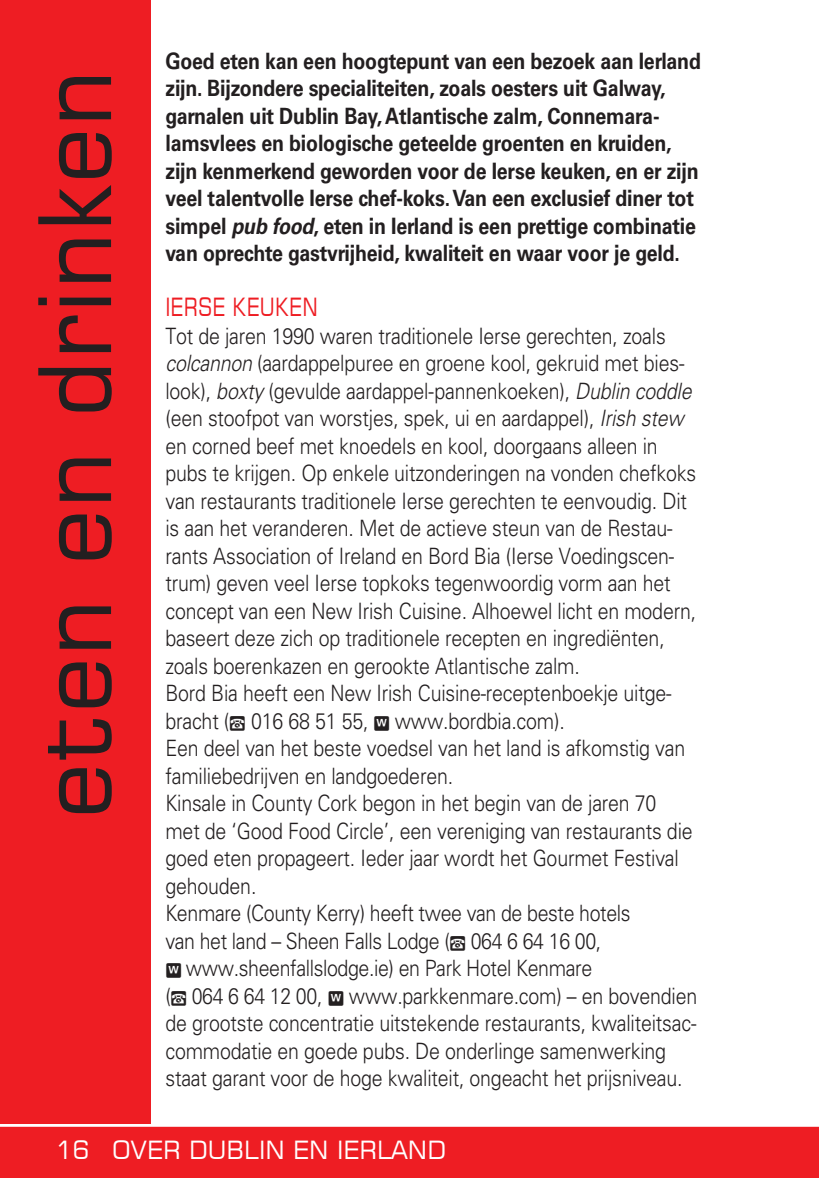
<style>
.page{position:relative;width:819px;height:1178px;background:#fff}
.page>*{position:absolute;margin:0;border:0;box-sizing:border-box;transform-origin:0 0}
.t1{font:100px "Square 721 BT";color:#231f20}
.t2{font:25px "Square 721 BT";color:#fff}
.t3{font:25px "Square 721 BT";letter-spacing:.005em;color:#ee1d23;scale:.8 1}
.t4{font:300 22.5px/27.5px "Univers LT Std";letter-spacing:-.01em;color:#231f20;scale:.87 1}
.t5{font:700 22.5px/27.5px "Univers LT Pro 65";letter-spacing:-.01em;color:#231f20;scale:.87 1}
.s1{font-style:italic}
.s2{font-family:"Watenhoe Icoontjes";font-weight:400;font-size:18.75px}
</style>
<div class="page">
<div style="left:807px;top:1125px;width:11px;height:53px;background:#ee1d23"></div>
<div style="left:0;top:1125px;width:807px;height:53px;background:#ee1d23"></div>
<hr style="left:0;top:1124px;width:818px;height:3px;background:#fff">
<div style="left:0;top:0;width:151px;height:1124px;background:#ee1d23"></div>
<h1 class="t1" style="left:12px;top:819px;width:751px;rotate:-90deg">ETEN EN DRINKEN</h1>
<p class="t5" style="left:165px;top:46px;width:617px">Goed eten kan een hoogtepunt van een bezoek aan Ierland zijn. Bijzondere specialiteiten, zoals oesters uit Galway, garnalen uit Dublin Bay, Atlantische zalm, Connemara&shy;lamsvlees en biologische geteelde groenten en kruiden, zijn kenmerkend geworden voor de Ierse keuken, en er zijn veel talentvolle Ierse chef-koks. Van een exclusief diner tot simpel <span class="s1">pub food</span>, eten in Ierland is een prettige combinatie van oprechte gastvrijheid, kwaliteit en waar voor je geld.</p>
<p class="t3" style="left:165px;top:291px;width:192px">IERSE KEUKEN</p>
<p class="t4" style="left:165px;top:322px;width:612px">Tot de jaren 1990 waren traditionele Ierse gerechten, zoals <span class="s1">colcannon</span> (aardappelpuree en groene kool, gekruid met bies&shy;look), <span class="s1">boxty</span> (gevulde aardappel-pannenkoeken), <span class="s1">Dublin coddle </span>(een stoofpot van worstjes, spek, ui en aardappel), <span class="s1">Irish stew </span>en corned beef met knoedels en kool, doorgaans alleen in pubs te krijgen. Op enkele uitzonderingen na vonden chefkoks van restaurants traditionele Ierse gerechten te eenvoudig. Dit is aan het veranderen. Met de actieve steun van de Restau&shy;rants Association of Ireland en Bord Bia (Ierse Voedingscen&shy;trum) geven veel Ierse topkoks tegenwoordig vorm aan het concept van een New Irish Cuisine. Alhoewel licht en modern, baseert deze zich op traditionele recepten en ingrediënten, zoals boerenkazen en gerookte Atlantische zalm.<br>Bord Bia heeft een New Irish Cuisine-receptenboekje uitge&shy;bracht (<span class="s2">C</span> 016 68 51 55, <span class="s2">M</span> www.bordbia.com).<br>Een deel van het beste voedsel van het land is afkomstig van familiebedrijven en landgoederen.<br>Kinsale in County Cork begon in het begin van de jaren 70<br>met de ‘Good Food Circle’, een vereniging van restaurants die goed eten propageert. Ieder jaar wordt het Gourmet Festival gehouden.<br>Kenmare (County Kerry) heeft twee van de beste hotels<br>van het land – Sheen Falls Lodge (<span class="s2">C</span> 064 6 64 16 00,<br><span class="s2">M</span> www.sheenfallslodge.ie) en Park Hotel Kenmare<br>(<span class="s2">C</span> 064 6 64 12 00, <span class="s2">M</span> www.parkkenmare.com) – en bovendien de grootste concentratie uitstekende restaurants, kwaliteitsac&shy;commodatie en goede pubs. De onderlinge samenwerking staat garant voor de hoge kwaliteit, ongeacht het prijsniveau.</p>
<p class="t2" style="left:55px;top:1134px;width:366px">16 OVER DU BLIN EN IERLAND</p>
</div>
